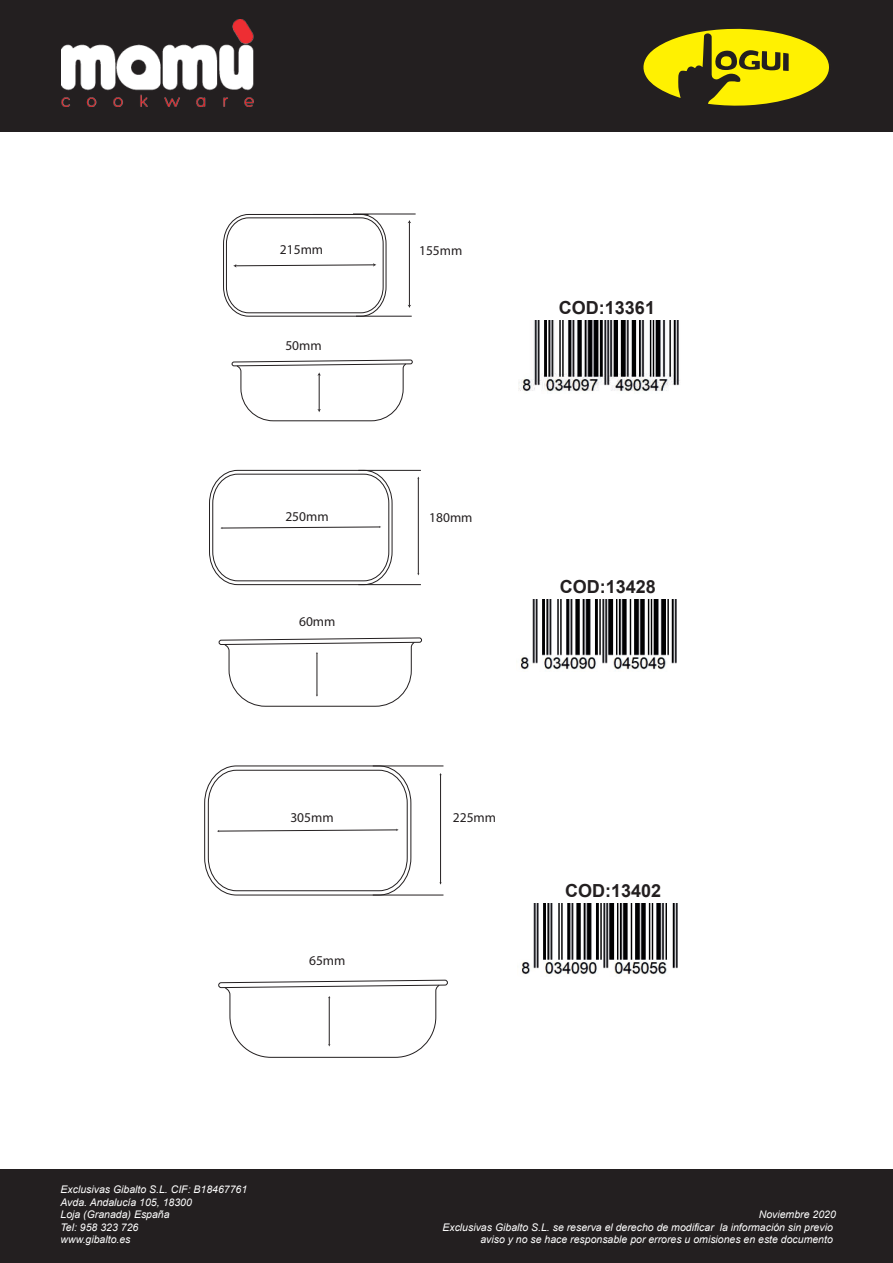
<style>
.page{position:relative;width:893px;height:1263px;background:#fff}
.page>*{position:absolute;margin:0;border:0;box-sizing:border-box;transform-origin:0 0}
.t1{font:700 18px "Arial";color:#231f20}
.t2{font:13.5px "Myriad Pro";color:#231f20}
.t3{font:italic 10.5px/12.6px "Arial";color:#fff;text-align:right}
</style>
<div class="page">
<div style="left:0;top:1170px;width:892px;height:93px;background:#231f20"></div>
<div style="left:0;top:0;width:893px;height:131px;background:#231f20"></div>
<svg style="left:643px;top:28px;width:186px;height:78px"></svg>
<img style="left:61px;top:20px;width:193px;height:87px">
<svg style="left:231px;top:359px;width:182px;height:63px"></svg>
<svg style="left:223px;top:214px;width:164px;height:103px"></svg>
<hr style="left:356px;top:316px;width:56px;height:1px;background:#231f20">
<hr style="left:409px;top:222px;width:1px;height:84px;background:#231f20">
<img style="left:518px;top:321px;width:162px;height:71px">
<svg style="left:218px;top:637px;width:204px;height:70px"></svg>
<svg style="left:209px;top:470px;width:184px;height:115px"></svg>
<hr style="left:358px;top:470px;width:63px;height:1px;background:#231f20">
<hr style="left:353px;top:214px;width:63px;height:1px;background:#231f20">
<hr style="left:358px;top:584px;width:63px;height:1px;background:#231f20">
<hr style="left:418px;top:478px;width:1px;height:96px;background:#231f20">
<img style="left:520px;top:599px;width:157px;height:72px">
<svg style="left:218px;top:979px;width:230px;height:79px"></svg>
<svg style="left:204px;top:765px;width:208px;height:131px"></svg>
<hr style="left:373px;top:765px;width:70px;height:1px;background:#231f20">
<hr style="left:373px;top:895px;width:70px;height:1px;background:#231f20">
<hr style="left:440px;top:774px;width:1px;height:109px;background:#231f20">
<img style="left:521px;top:904px;width:157px;height:72px">
<p class="t2" style="left:280px;top:241px;width:45px">215mm</p>
<p class="t2" style="left:419px;top:243px;width:45px">155mm</p>
<p class="t2" style="left:285px;top:337px;width:38px">50mm</p>
<p class="t2" style="left:285px;top:508px;width:45px">250mm</p>
<p class="t2" style="left:429px;top:509px;width:45px">180mm</p>
<p class="t2" style="left:299px;top:613px;width:38px">60mm</p>
<h1 class="t1" style="left:559px;top:296px;width:98px">COD:13361</h1>
<h1 class="t1" style="left:560px;top:574px;width:98px">COD:13428</h1>
<p class="t2" style="left:290px;top:809px;width:45px">305mm</p>
<p class="t2" style="left:453px;top:809px;width:45px">225mm</p>
<p class="t2" style="left:309px;top:952px;width:38px">65mm</p>
<h1 class="t1" style="left:565px;top:878px;width:98px">COD:13402</h1>
<p class="t3" style="left:61px;top:1183px;width:188px;text-align:left">Exclusivas Gibalto S.L. CIF: B18467761<br>Avda. Andalucía 105, 18300<br>Loja (Granada) España<br>Tel: 958 323 726<br>www.gibalto.es</p>
<p class="t3" style="left:442px;top:1208px;width:395px">Noviembre 2020<br>Exclusivas Gibalto S.L. se reserva el derecho de modificar la información sin previo aviso y no se hace responsable por errores u omisiones en este documento</p>
</div>
